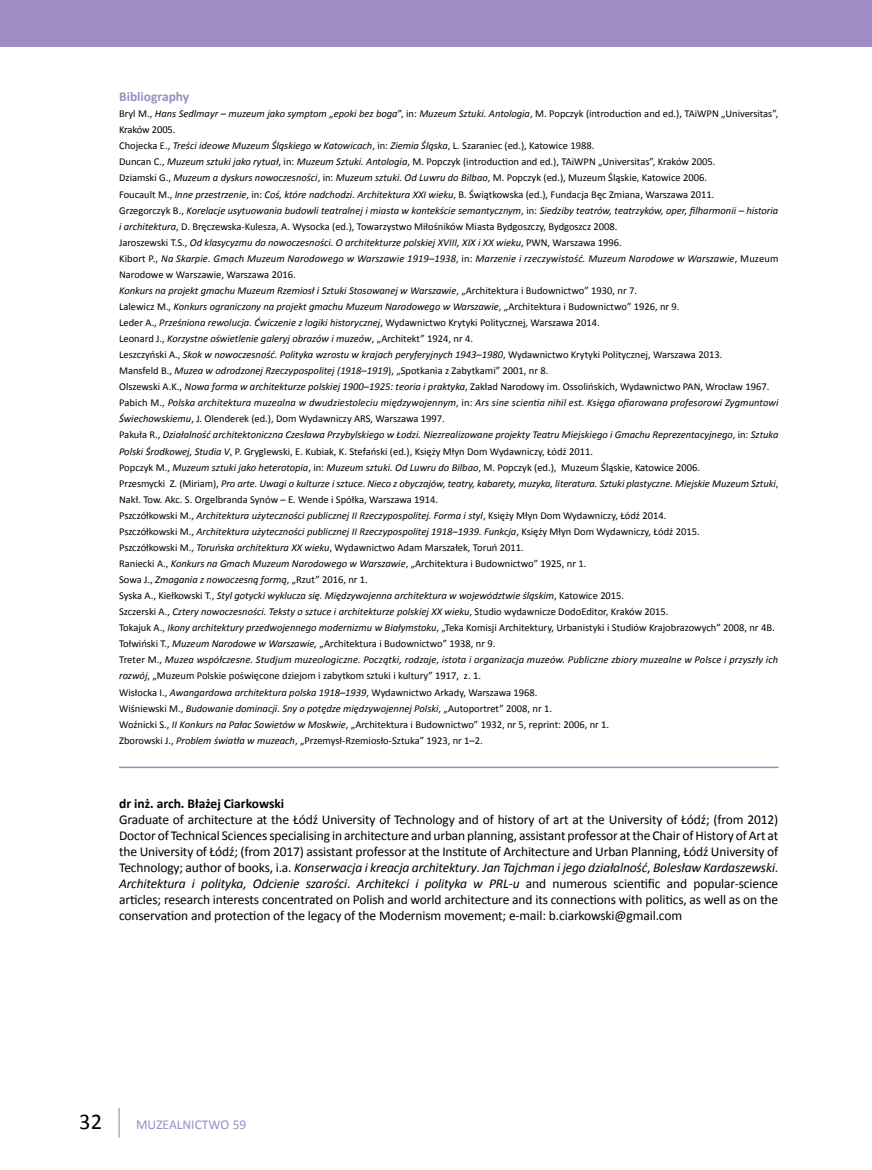
<style>
.page{position:relative;width:872px;height:1170px;background:#fff}
.page>*{position:absolute;margin:0;border:0;box-sizing:border-box;transform-origin:0 0}
.t1{font:22.5px "Calibri";color:#000}
.t2{font:13.5px/16px "Calibri";letter-spacing:-.01em;color:#000;text-align:justify}
.t3{font:700 13.5px "Calibri";color:#000}
.t4{font:13.5px "Calibri";color:#9e8cc2}
.t5{font:700 13.5px "Calibri";color:#9e8cc2}
.t6{font:italic 10.5px/16px "Calibri";color:#000}
.s1{font-style:normal}
.s2{font-style:italic}
</style>
<div class="page">
<hr style="left:118px;top:1107px;width:2px;height:30px;background:#b3b2b2">
<div style="left:0;top:0;width:872px;height:47px;background:#9e8cc2"></div>
<hr style="left:119px;top:766px;width:659px;height:2px;background:#9e8cc2">
<p class="t5" style="left:119px;top:88px;width:72px">Bibliography</p>
<p class="t6" style="left:119px;top:105px;width:661px"><span class="s1">Bryl M.,</span> Hans Sedlmayr – muzeum jako symptom „epoki bez boga<span class="s1">”, in:</span> Muzeum Sztuki. Antologia<span class="s1">, M. Popczyk (introduction and ed.), TAiWPN „Universitas”, Kraków 2005.<br>Chojecka E.,</span> Treści ideowe Muzeum Śląskiego w Katowicach<span class="s1">, in:</span> Ziemia Śląska<span class="s1">, L. Szaraniec (ed.), Katowice 1988.<br>Duncan C.,</span> Muzeum sztuki jako rytuał<span class="s1">, in:</span> Muzeum Sztuki. Antologia<span class="s1">, M. Popczyk (introduction and ed.), TAiWPN „Universitas”, Kraków 2005.<br>Dziamski G.,</span> Muzeum a dyskurs nowoczesności<span class="s1">, in:</span> Muzeum sztuki. Od Luwru do Bilbao<span class="s1">, M. Popczyk (ed.), Muzeum Śląskie, Katowice 2006.<br>Foucault M.,</span> Inne przestrzenie<span class="s1">, in:</span> Coś, które nadchodzi. Architektura XXI wieku<span class="s1">, B. Świątkowska (ed.), Fundacja Bęc Zmiana, Warszawa 2011.<br>Grzegorczyk B.,</span> Korelacje usytuowania budowli teatralnej i miasta w kontekście semantycznym<span class="s1">, in:</span> Siedziby teatrów, teatrzyków, oper, filharmonii – historia i architektura<span class="s1">, D. Bręczewska-Kulesza, A. Wysocka (ed.), Towarzystwo Miłośników Miasta Bydgoszczy, Bydgoszcz 2008.<br>Jaroszewski T.S.,</span> Od klasycyzmu do nowoczesności. O architekturze polskiej XVIII, XIX i XX wieku<span class="s1">, PWN, Warszawa 1996.<br>Kibort P.,</span> Na Skarpie. Gmach Muzeum Narodowego w Warszawie 1919–1938<span class="s1">, in:</span> Marzenie i rzeczywistość. Muzeum Narodowe w Warszawie<span class="s1">, Muzeum Narodowe w Warszawie, Warszawa 2016.<br></span>Konkurs na projekt gmachu Muzeum Rzemiosł i Sztuki Stosowanej w Warszawie<span class="s1">, „Architektura i Budownictwo” 1930, nr 7.<br>Lalewicz M.,</span> Konkurs ograniczony na projekt gmachu Muzeum Narodowego w Warszawie<span class="s1">, „Architektura i Budownictwo” 1926, nr 9.<br>Leder A.,</span> Prześniona rewolucja. Ćwiczenie z logiki historycznej<span class="s1">, Wydawnictwo Krytyki Politycznej, Warszawa 2014.<br>Leonard J.,</span> Korzystne oświetlenie galeryj obrazów i muzeów<span class="s1">, „Architekt” 1924, nr 4.<br>Leszczyński A.,</span> Skok w nowoczesność. Polityka wzrostu w krajach peryferyjnych 1943–1980<span class="s1">, Wydawnictwo Krytyki Politycznej, Warszawa 2013.<br>Mansfeld B.,</span> Muzea w odrodzonej Rzeczypospolitej (1918–1919<span class="s1">), „Spotkania z Zabytkami” 2001, nr 8.<br>Olszewski A.K.,</span> Nowa forma w architekturze polskiej 1900–1925: teoria i praktyka<span class="s1">, Zakład Narodowy im. Ossolińskich, Wydawnictwo PAN, Wrocław 1967.<br>Pabich M.,</span> Polska architektura muzealna w dwudziestoleciu międzywojennym<span class="s1">, in:</span> Ars sine scientia nihil est. Księga ofiarowana profesorowi Zygmuntowi Świechowskiemu<span class="s1">, J. Olenderek (ed.), Dom Wydawniczy ARS, Warszawa 1997.<br>Pakuła R.,</span> Działalność architektoniczna Czesława Przybylskiego w Łodzi. Niezrealizowane projekty Teatru Miejskiego i Gmachu Reprezentacyjnego<span class="s1">, in:</span> Sztuka Polski Środkowej, Studia V<span class="s1">, P. Gryglewski, E. Kubiak, K. Stefański (ed.), Księży Młyn Dom Wydawniczy, Łódź 2011.<br>Popczyk M.,</span> Muzeum sztuki jako heterotopia<span class="s1">, in:</span> Muzeum sztuki. Od Luwru do Bilbao<span class="s1">, M. Popczyk (ed.), Muzeum Śląskie, Katowice 2006.<br>Przesmycki Z. (Miriam),</span> Pro arte. Uwagi o kulturze i sztuce. Nieco z obyczajów, teatry, kabarety, muzyka, literatura. Sztuki plastyczne. Miejskie Muzeum Sztuki<span class="s1">, Nakł. Tow. Akc. S. Orgelbranda Synów – E. Wende i Spółka, Warszawa 1914.<br>Pszczółkowski M.,</span> Architektura użyteczności publicznej II Rzeczypospolitej. Forma i styl<span class="s1">, Księży Młyn Dom Wydawniczy, Łódź 2014.<br>Pszczółkowski M.,</span> Architektura użyteczności publicznej II Rzeczypospolitej 1918–1939. Funkcja<span class="s1">, Księży Młyn Dom Wydawniczy, Łódź 2015.<br>Pszczółkowski M.,</span> Toruńska architektura XX wieku<span class="s1">, Wydawnictwo Adam Marszałek, Toruń 2011.<br>Raniecki A.,</span> Konkurs na Gmach Muzeum Narodowego w Warszawie<span class="s1">, „Architektura i Budownictwo” 1925, nr 1.<br>Sowa J.,</span> Zmagania z nowoczesną formą<span class="s1">, „Rzut” 2016, nr 1.<br>Syska A., Kiełkowski T.,</span> Styl gotycki wyklucza się. Międzywojenna architektura w województwie śląskim<span class="s1">, Katowice 2015.<br>Szczerski A.,</span> Cztery nowoczesności. Teksty o sztuce i architekturze polskiej XX wieku<span class="s1">, Studio wydawnicze DodoEditor, Kraków 2015.<br>Tokajuk A.,</span> Ikony architektury przedwojennego modernizmu w Białymstoku<span class="s1">, „Teka Komisji Architektury, Urbanistyki i Studiów Krajobrazowych” 2008, nr 4B.<br>Tołwiński T.,</span> Muzeum Narodowe w Warszawie, <span class="s1">„Architektura i Budownictwo” 1938, nr 9.<br>Treter M.,</span> Muzea współczesne. Studjum muzeologiczne. Początki, rodzaje, istota i organizacja muzeów. Publiczne zbiory muzealne w Polsce i przyszły ich rozwój<span class="s1">, „Muzeum Polskie poświęcone dziejom i zabytkom sztuki i kultury” 1917, z. 1.<br>Wisłocka I.,</span> Awangardowa architektura polska 1918–1939<span class="s1">, Wydawnictwo Arkady, Warszawa 1968.<br>Wiśniewski M.,</span> Budowanie dominacji. Sny o potędze międzywojennej Polski<span class="s1">, „Autoportret” 2008, nr 1.<br>Woźnicki S.,</span> II Konkurs na Pałac Sowietów w Moskwie<span class="s1">, „Architektura i Budownictwo” 1932, nr 5, reprint: 2006, nr 1.<br>Zborowski J.,</span> Problem światła w muzeach<span class="s1">, „Przemysł-Rzemiosło-Sztuka” 1923, nr 1–2.</span></p>
<p class="t3" style="left:119px;top:794px;width:167px">dr inż. arch. Błażej Ciarkowski</p>
<p class="t2" style="left:119px;top:811px;width:661px">Graduate of architecture at the Łódź University of Technology and of history of art at the University of Łódź; (from 2012)<br>Doctor of Technical Sciences specialising in architecture and urban planning, assistant professor at the Chair of History of Art at the University of Łódź; (from 2017) assistant professor at the Institute of Architecture and Urban Planning, Łódź University of Technology; author of books, i.a. <span class="s2">Konserwacja i kreacja architektury</span>. <span class="s2">Jan Tajchman i jego działalność</span>, <span class="s2">Bolesław Kardaszewski</span>.<br><span class="s2">Architektura i polityka, Odcienie szarości</span>. <span class="s2">Architekci i polityka w PRL-u</span> and numerous scientific and popular-science articles; research interests concentrated on Polish and world architecture and its connections with politics, as well as on the conservation and protection of the legacy of the Modernism movement; e-mail: b.ciarkowski@gmail.com</p>
<h1 class="t1" style="left:79px;top:1107px;width:24px">32</h1>
<p class="t4" style="left:136px;top:1115px;width:112px">MUZEALNICTWO 59</p>
</div>
